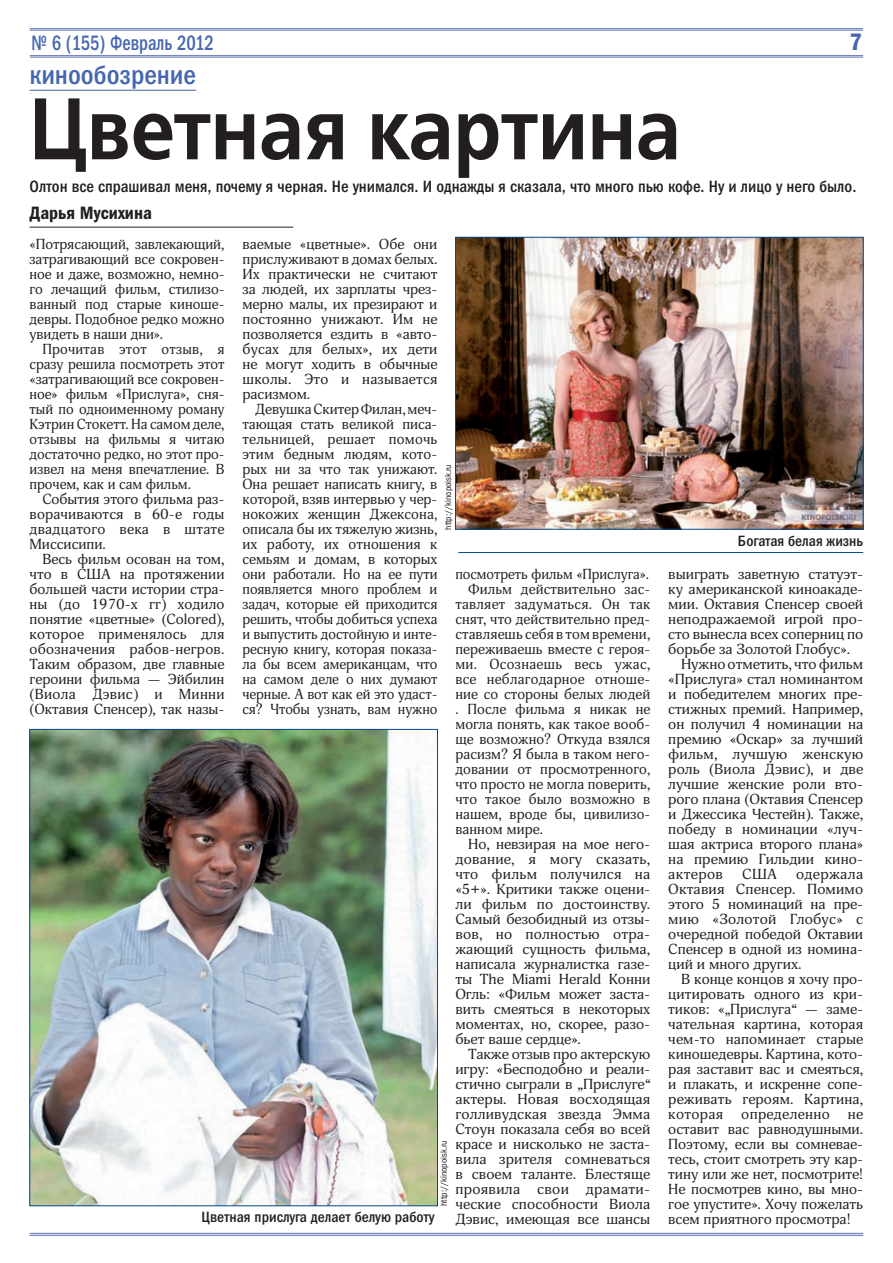
<style>
.page{position:relative;width:893px;height:1263px;background:#fff}
.page>*{position:absolute;margin:0;border:0;box-sizing:border-box;transform-origin:0 0}
.t1{font:600 87px "Free Set";letter-spacing:-.005em;color:#231f20;scale:.9 1}
.t2{font:27px "Franklin Gothic Medi Cond ITC";color:#4566b0}
.t3{font:24px "Franklin Gothic Demi Cond ITC";color:#4566b0}
.t4{font:21px "Franklin Gothic Medi Cond ITC";color:#4566b0;scale:.85 1}
.t5{font:18px "Franklin Gothic Demi Cond ITC";color:#231f20}
.t6{font:16.5px "Franklin Gothic Medi Cond ITC";color:#231f20}
.t7{font:15px "Franklin Gothic Medi Cond ITC";color:#231f20}
.t8{font:14.25px/15px "Adonis";color:#231f20;text-align:justify}
.t9{font:14.25px/15px "Adonis";color:#231f20;text-align:justify;scale:1.07 1}
.t10{font:14.25px/15px "Adonis";color:#231f20;text-align:justify;scale:1.05 1}
.t11{font:14.25px/15px "Adonis";color:#231f20;text-align:justify;scale:1.06 1}
.t12{font:14.25px "Adonis";letter-spacing:.02em;color:#231f20}
.t13{font:14.25px "Adonis";letter-spacing:.02em;color:#231f20;scale:1.07 1}
.t14{font:14.25px "Adonis";letter-spacing:.025em;color:#231f20;scale:1.07 1}
.t15{font:14.25px "Adonis";letter-spacing:.025em;color:#231f20}
.t16{font:14.25px "Adonis";letter-spacing:.025em;color:#231f20;scale:1.06 1}
.t17{font:9px "Franklin Gothic Book Cond ITC";color:#231f20}
</style>
<div class="page">
<hr style="left:30px;top:30px;width:832px;height:1px;background:#697abc">
<hr style="left:30px;top:28px;width:832px;height:1px;background:#697abc">
<hr style="left:30px;top:57px;width:833px;height:1px;background:#697abc">
<hr style="left:30px;top:55px;width:833px;height:1px;background:#697abc">
<hr style="left:30px;top:1233px;width:833px;height:1px;background:#7987c3">
<hr style="left:30px;top:1235px;width:833px;height:1px;background:#7987c3">
<hr style="left:30px;top:90px;width:166px;height:1px;background:#3761a2">
<hr style="left:30px;top:227px;width:263px;height:1px;background:#231f20">
<img style="left:31px;top:731px;width:405px;height:473px">
<img style="left:457px;top:239px;width:404px;height:289px">
<div style="left:455px;top:237px;width:408px;height:293px;border:1px solid #014a93"></div>
<hr style="left:458px;top:552px;width:405px;height:1px;background:#014a93">
<h3 class="t4" style="left:31px;top:36px;width:216px">№ 6 (155) Февраль 2012</h3>
<h3 class="t3" style="left:849px;top:33px;width:14px">7</h3>
<h2 class="t2" style="left:30px;top:66px;width:168px">кинообозрение</h2>
<h1 class="t1" style="left:30px;top:94px;width:725px">Цветная картина</h1>
<p class="t6" style="left:30px;top:181px;width:828px">Олтон все спрашивал меня, почему я черная. Не унимался. И однажды я сказала, что много пью кофе. Ну и лицо у него было.</p>
<p class="t5" style="left:30px;top:207px;width:124px">Дарья Мусихина</p>
<p class="t8" style="left:30px;top:238px;width:196px">«Потрясающий, завлекающий, затрагивающий все сокровен&shy;ное и даже, возможно, немно&shy;го лечащий фильм, стилизо&shy;ванный под старые киноше&shy;девры. Подобное редко можно увидеть в наши дни».</p>
<p class="t8" style="left:30px;top:343px;width:196px;text-indent:13px">Прочитав этот отзыв, я сразу решила посмотреть этот «затрагивающий все сокровен&shy;ное» фильм «Прислуга», сня&shy;тый по одноименному роману Кэтрин Стокетт. На самом деле, отзывы на фильмы я читаю достаточно редко, но этот про&shy;извел на меня впечатление. В прочем, как и сам фильм.</p>
<p class="t10" style="left:30px;top:493px;width:187px;text-indent:13px">События этого фильма раз&shy;ворачиваются в 60-е годы двадцатого века в штате Миссисипи.</p>
<p class="t10" style="left:30px;top:553px;width:187px;text-indent:13px">Весь фильм осован на том, что в США на протяжении большей части истории стра&shy;ны (до 1970-х гг) ходило понятие «цветные» (Colored), которое применялось для обозначения рабов-негров.<br>Таким образом, две главные героини фильма — Эйбилин (Виола Дэвис) и Минни (Октавия Спенсер), так назы-</p>
<p class="t10" style="left:242px;top:239px;width:187px">ваемые «цветные». Обе они прислуживают в домах белых.<br>Их практически не считают за людей, их зарплаты чрез&shy;мерно малы, их презирают и постоянно унижают. Им не позволяется ездить в «авто&shy;бусах для белых», их дети не могут ходить в обычные школы. Это и называется расизмом.</p>
<p class="t8" style="left:242px;top:403px;width:196px;text-indent:13px">Девушка Скитер Филан, меч&shy;тающая стать великой писа&shy;тельницей, решает помочь этим бедным людям, кото&shy;рых ни за что так унижают.<br>Она решает написать книгу, в которой, взяв интервью у чер&shy;нокожих женщин Джексона, описала бы их тяжелую жизнь, их работу, их отношения к семьям и домам, в которых они работали. Но на ее пути появляется много проблем и задач, которые ей приходится решить, чтобы добиться успеха и выпустить достойную и инте&shy;ресную книгу, которая показа&shy;ла бы всем американцам, что на самом деле о них думают черные. А вот как ей это удаст&shy;ся? Чтобы узнать, вам нужно</p>
<p class="t17" style="left:445px;top:530px;width:67px;rotate:-90deg">http://kinopoisk.ru</p>
<p class="t7" style="left:738px;top:536px;width:127px">Богатая белая жизнь</p>
<p class="t8" style="left:455px;top:568px;width:195px">посмотреть фильм «Прислуга».</p>
<p class="t8" style="left:468px;top:583px;width:184px">Фильм действительно зас-</p>
<p class="t12" style="left:455px;top:599px;width:196px">тавляет задуматься. Он так</p>
<p class="t8" style="left:455px;top:613px;width:196px">снят, что действительно пред-</p>
<p class="t8" style="left:455px;top:628px;width:196px">ставляешь себя в том времени,</p>
<p class="t8" style="left:455px;top:643px;width:196px">переживаешь вместе с героя-</p>
<p class="t15" style="left:455px;top:659px;width:196px">ми. Осознаешь весь ужас,</p>
<p class="t12" style="left:455px;top:674px;width:196px">все неблагодарное отноше-</p>
<p class="t8" style="left:455px;top:688px;width:196px">ние со стороны белых людей</p>
<p class="t8" style="left:455px;top:703px;width:196px">. После фильма я никак не</p>
<p class="t8" style="left:455px;top:718px;width:196px">могла понять, как такое вооб-</p>
<p class="t8" style="left:455px;top:733px;width:196px">ще возможно? Откуда взялся</p>
<p class="t8" style="left:455px;top:748px;width:196px">расизм? Я была в таком него-</p>
<p class="t8" style="left:455px;top:763px;width:196px">довании от просмотренного,</p>
<p class="t8" style="left:455px;top:778px;width:196px">что просто не могла поверить,</p>
<p class="t8" style="left:455px;top:793px;width:196px">что такое было возможно в</p>
<p class="t8" style="left:455px;top:808px;width:196px">нашем, вроде бы, цивилизо-</p>
<p class="t8" style="left:455px;top:823px;width:89px">ванном мире.</p>
<p class="t9" style="left:468px;top:838px;width:172px">Но, невзирая на мое него-</p>
<p class="t13" style="left:455px;top:854px;width:184px">дование, я могу сказать,</p>
<p class="t9" style="left:455px;top:868px;width:184px">что фильм получился на</p>
<p class="t9" style="left:455px;top:883px;width:184px">«5+». Критики также оцени-</p>
<p class="t9" style="left:455px;top:898px;width:184px">ли фильм по достоинству.</p>
<p class="t9" style="left:455px;top:913px;width:184px">Самый безобидный из отзы-</p>
<p class="t9" style="left:455px;top:928px;width:184px">вов, но полностью отра-</p>
<p class="t9" style="left:455px;top:943px;width:183px">жающий сущность фильма,</p>
<p class="t9" style="left:455px;top:958px;width:184px">написала журналистка газе-</p>
<p class="t9" style="left:455px;top:973px;width:184px">ты The Miami Herald Конни</p>
<p class="t9" style="left:455px;top:988px;width:184px">Огль: «Фильм может заста-</p>
<p class="t9" style="left:455px;top:1003px;width:184px">вить смеяться в некоторых</p>
<p class="t9" style="left:455px;top:1018px;width:184px">моментах, но, скорее, разо-</p>
<p class="t9" style="left:455px;top:1033px;width:119px">бьет ваше сердце».</p>
<p class="t9" style="left:468px;top:1048px;width:172px">Также отзыв про актерскую</p>
<p class="t9" style="left:455px;top:1063px;width:184px">игру: «Бесподобно и реали-</p>
<p class="t9" style="left:455px;top:1078px;width:184px">стично сыграли в „Прислуге“</p>
<p class="t9" style="left:455px;top:1093px;width:184px">актеры. Новая восходящая</p>
<p class="t9" style="left:455px;top:1108px;width:184px">голливудская звезда Эмма</p>
<p class="t9" style="left:455px;top:1123px;width:184px">Стоун показала себя во всей</p>
<p class="t9" style="left:455px;top:1138px;width:184px">красе и нисколько не заста-</p>
<p class="t9" style="left:455px;top:1153px;width:184px">вила зрителя сомневаться</p>
<p class="t9" style="left:455px;top:1168px;width:184px">в своем таланте. Блестяще</p>
<p class="t14" style="left:455px;top:1184px;width:184px">проявила свои драмати-</p>
<p class="t9" style="left:455px;top:1198px;width:184px">ческие способности Виола</p>
<p class="t9" style="left:455px;top:1213px;width:184px">Дэвис, имеющая все шансы</p>
<p class="t9" style="left:668px;top:568px;width:184px">выиграть заветную статуэт-</p>
<p class="t9" style="left:668px;top:583px;width:184px">ку американской киноакаде-</p>
<p class="t9" style="left:668px;top:598px;width:184px">мии. Октавия Спенсер своей</p>
<p class="t9" style="left:668px;top:613px;width:184px">неподражаемой игрой про-</p>
<p class="t9" style="left:668px;top:628px;width:184px">сто вынесла всех соперниц по</p>
<p class="t9" style="left:668px;top:643px;width:171px">борьбе за Золотой Глобус».</p>
<p class="t9" style="left:681px;top:658px;width:172px">Нужно отметить, что фильм</p>
<p class="t9" style="left:668px;top:673px;width:184px">«Прислуга» стал номинантом</p>
<p class="t9" style="left:668px;top:688px;width:184px">и победителем многих пре-</p>
<p class="t9" style="left:668px;top:703px;width:184px">стижных премий. Например,</p>
<p class="t9" style="left:668px;top:718px;width:184px">он получил 4 номинации на</p>
<p class="t9" style="left:668px;top:733px;width:184px">премию «Оскар» за лучший</p>
<p class="t13" style="left:668px;top:749px;width:184px">фильм, лучшую женскую</p>
<p class="t9" style="left:668px;top:763px;width:184px">роль (Виола Дэвис), и две</p>
<p class="t9" style="left:668px;top:778px;width:184px">лучшие женские роли вто-</p>
<p class="t9" style="left:668px;top:793px;width:184px">рого плана (Октавия Спенсер</p>
<p class="t9" style="left:668px;top:808px;width:184px">и Джессика Честейн). Также,</p>
<p class="t9" style="left:668px;top:823px;width:184px">победу в номинации «луч-</p>
<p class="t9" style="left:668px;top:838px;width:184px">шая актриса второго плана»</p>
<p class="t9" style="left:668px;top:853px;width:184px">на премию Гильдии кино-</p>
<p class="t14" style="left:668px;top:869px;width:53px">актеров</p>
<p class="t9" style="left:742px;top:868px;width:34px">США</p>
<p class="t9" style="left:668px;top:868px;width:184px;text-indent:128px">одержала Октавия Спенсер. Помимо этого 5 номинаций на пре&shy;мию «Золотой Глобус» с очередной победой Октавии Спенсер в одной из номина&shy;ций и много других.</p>
<p class="t11" style="left:668px;top:973px;width:185px;text-indent:13px">В конце концов я хочу про&shy;цитировать одного из кри&shy;тиков: «„Прислуга“ — заме&shy;чательная картина, которая чем-то напоминает старые киношедевры. Картина, кото&shy;рая заставит вас и смеяться, и плакать, и искренне сопе&shy;реживать героям. Картина, которая</p>
<p class="t11" style="left:668px;top:1108px;width:185px;text-indent:179px">не оставит вас равнодушными.<br>Поэтому, если вы сомневае&shy;тесь, стоит смотреть эту кар&shy;тину или же нет, посмотрите!<br>Не посмотрев кино, вы мно&shy;гое упустите». Хочу пожелать</p>
<p class="t16" style="left:741px;top:1109px;width:85px">определенно</p>
<p class="t17" style="left:440px;top:1206px;width:67px;rotate:-90deg">http://kinopoisk.ru</p>
<p class="t7" style="left:201px;top:1212px;width:234px">Цветная прислуга делает белую работу</p>
<p class="t11" style="left:668px;top:1213px;width:173px">всем приятного просмотра!</p>
</div>
